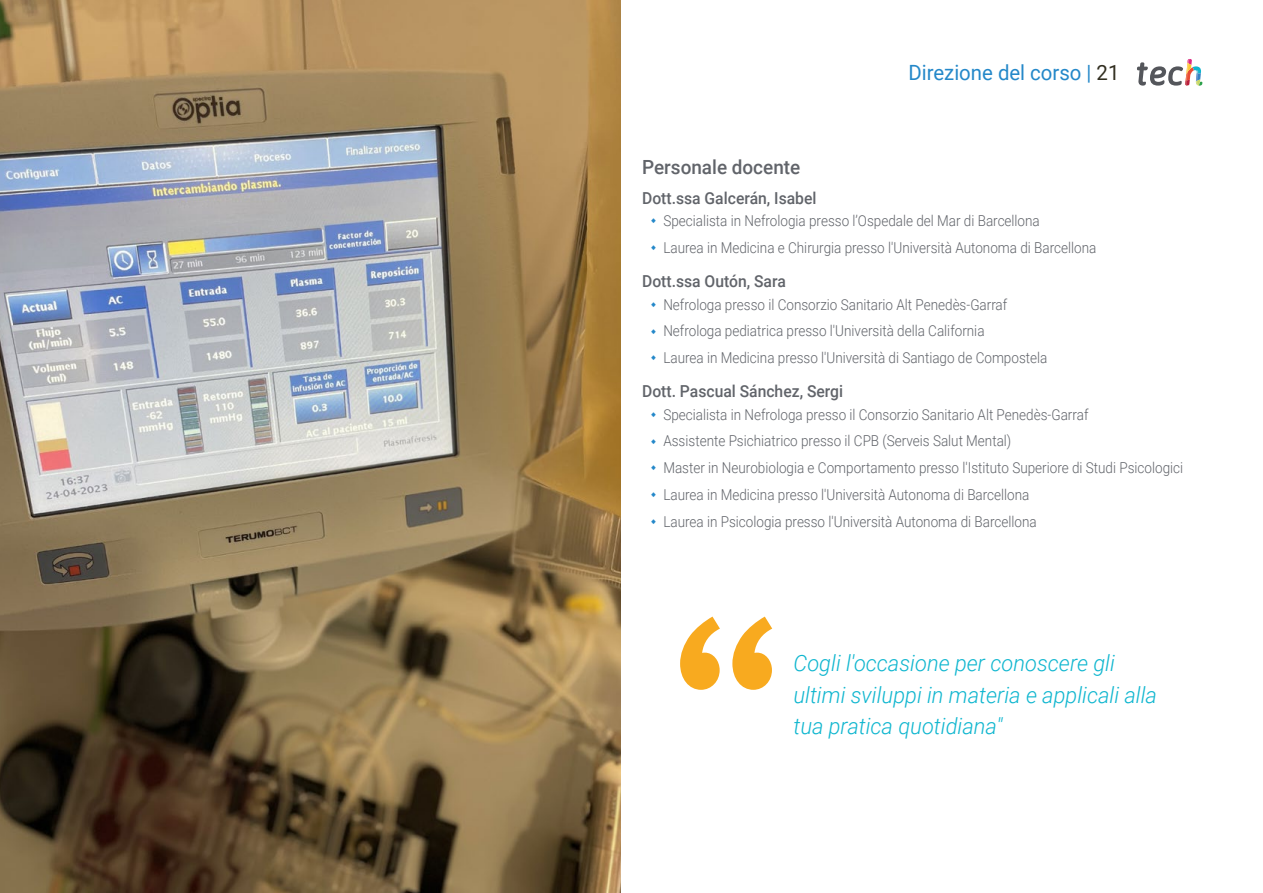
<style>
.page{position:relative;width:1263px;height:893px;background:#fff}
.page>*{position:absolute;margin:0;border:0;box-sizing:border-box;transform-origin:0 0}
.t1{font:italic 300 22.5px/31.5px "Roboto";color:#0fb6cf}
.t2{font:21px "Roboto";color:#2488c9}
.t3{font:500 19.5px "Roboto";color:#61646a}
.t4{font:500 16.5px "Roboto";color:#61646a;scale:.95 1}
.t5{font:300 15px/26.7px "Roboto";color:#61646a;scale:.9 1}
.s1{color:#312e20}
</style>
<div class="page">
<img style="left:0;top:0;width:621px;height:893px">
<svg style="left:680px;top:617px;width:92px;height:73px"></svg>
<svg style="left:1137px;top:59px;width:65px;height:27px"></svg>
<h2 class="t2" style="left:908px;top:57px;width:213px">Direzione del corso | <span class="s1">21</span></h2>
<h3 class="t3" style="left:642px;top:154px;width:160px">Personale docente</h3>
<p class="t4" style="left:642px;top:186px;width:185px">Dott.ssa Galcerán, Isabel</p>
<p class="t5" style="left:663px;top:207px;width:483px">Specialista in Nefrologia presso l’Ospedale del Mar di Barcellona<br>Laurea in Medicina e Chirurgia presso l'Università Autonoma di Barcellona</p>
<p class="t4" style="left:642px;top:270px;width:153px">Dott.ssa Outón, Sara</p>
<p class="t5" style="left:663px;top:290px;width:428px">Nefrologa presso il Consorzio Sanitario Alt Penedès-Garraf<br>Nefrologa pediatrica presso l'Università della California<br>Laurea in Medicina presso l'Università di Santiago de Compostela</p>
<p class="t4" style="left:642px;top:380px;width:213px">Dott. Pascual Sánchez, Sergi</p>
<p class="t5" style="left:663px;top:400px;width:579px">Specialista in Nefrologa presso il Consorzio Sanitario Alt Penedès-Garraf<br>Assistente Psichiatrico presso il CPB (Serveis Salut Mental)<br>Master in Neurobiologia e Comportamento presso l'Istituto Superiore di Studi Psicologici Laurea in Medicina presso l'Università Autonoma di Barcellona<br>Laurea in Psicologia presso l'Università Autonoma di Barcellona</p>
<h1 class="t1" style="left:793px;top:646px;width:365px">Cogli l'occasione per conoscere gli ultimi sviluppi in materia e applicali alla tua pratica quotidiana"</h1>
</div>
